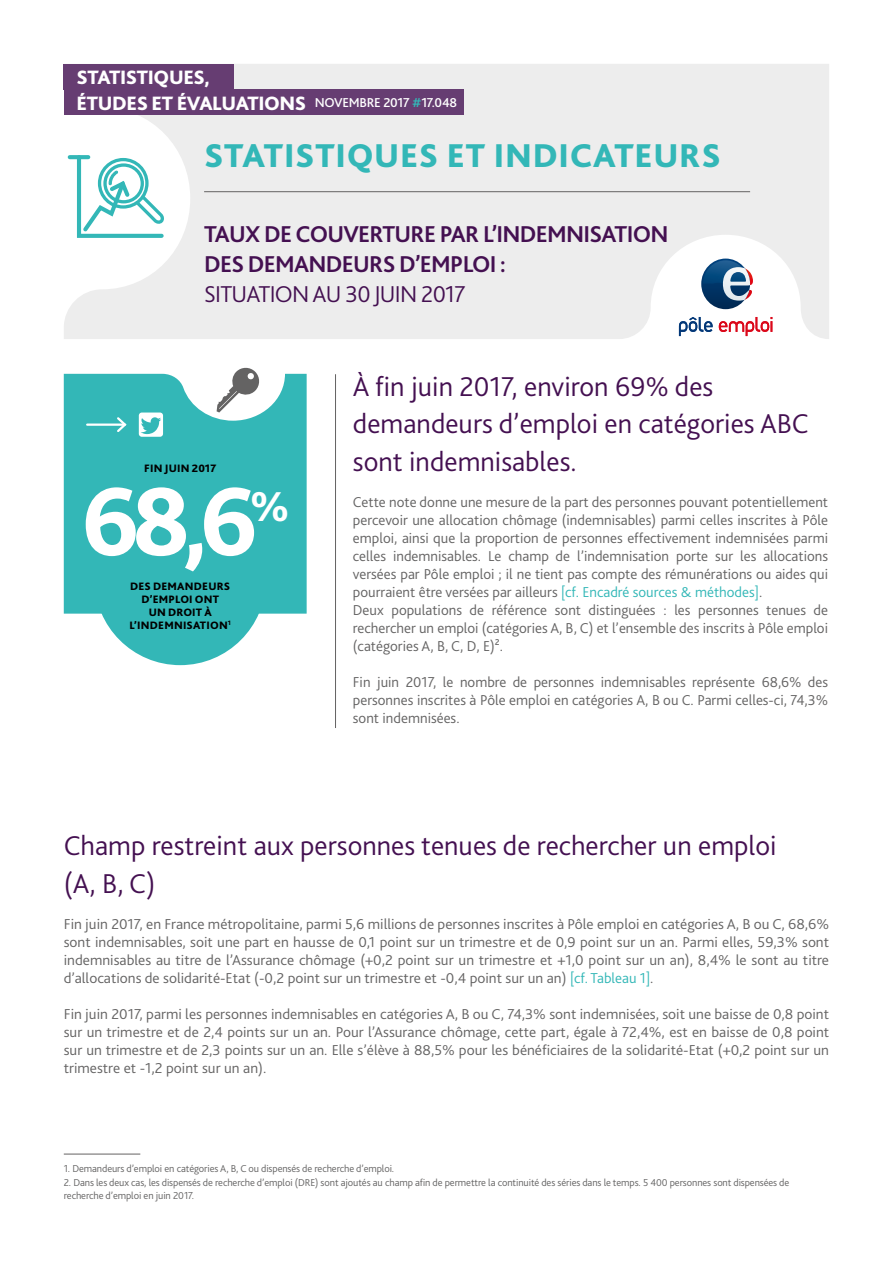
<style>
.page{position:relative;width:893px;height:1263px;background:#fff}
.page>*{position:absolute;margin:0;border:0;box-sizing:border-box;transform-origin:0 0}
.t1{font:800 101.7px "Bliss 2";color:#fff}
.t2{font:800 43.65px "Bliss 2";color:#fff}
.t3{font:800 34.5px "Bliss 2";letter-spacing:.02em;color:#33b7b7}
.t4{font:300 28.5px/37.5px "Bliss 2";color:#441051}
.t5{font:700 24px/30px "Bliss 2";letter-spacing:-.03em;color:#441051}
.t6{font:300 24px "Bliss 2";letter-spacing:-.03em;color:#441051}
.t7{font:800 20.25px/25.5px "Bliss 2";letter-spacing:-.02em;color:#fff}
.t8{font:300 15px/18px "Bliss 2";color:#646363;text-align:justify}
.t9{font:800 11.25px/13px "Bliss 2";letter-spacing:.015em;color:#000;text-align:center}
.t10{font:300 10.5px/13.5px "Bliss 2";letter-spacing:-.01em;color:#646363}
.s1{font-weight:500;font-size:13.5px}
.s2{font-weight:500;font-size:13.5px;color:#33b7b7}
.s3{color:#33b7b7}
</style>
<div class="page">
<svg style="left:64px;top:64px;width:765px;height:275px;background:#eee"></svg>
<svg style="left:701px;top:259px;width:52px;height:50px"></svg>
<svg style="left:679px;top:317px;width:34px;height:19px"></svg>
<svg style="left:719px;top:317px;width:53px;height:19px"></svg>
<hr style="left:204px;top:191px;width:546px;height:1px;background:#646363">
<svg style="left:70px;top:155px;width:5px;height:4px"></svg>
<svg style="left:75px;top:153px;width:93px;height:87px"></svg>
<hr style="left:335px;top:374px;width:1px;height:354px;background:#646363">
<svg style="left:234px;top:367px;width:23px;height:7px"></svg>
<svg style="left:64px;top:374px;width:243px;height:240px;background:#45bbbb"></svg>
<svg style="left:139px;top:412px;width:24px;height:25px"></svg>
<hr style="left:87px;top:423px;width:38px;height:3px;background:#fff">
<svg style="left:115px;top:415px;width:13px;height:19px"></svg>
<div style="left:95px;top:494px;width:171px;height:171px;background:#33b7b7;border-radius:50%"></div>
<hr style="left:64px;top:1154px;width:76px;height:1px;background:#646363">
<div style="left:64px;top:64px;width:170px;height:26px;background:#663d72"></div>
<div style="left:64px;top:89px;width:399px;height:26px;background:#663d72"></div>
<h3 class="t7" style="left:77px;top:65px;width:382px">STATISTIQUES,<br>ÉTUDES ET ÉVALUATIONS <span class="s1">NOVEMBRE 2017</span> <span class="s2">#</span><span class="s1">17.048</span></h3>
<h3 class="t3" style="left:204px;top:134px;width:518px">STATISTIQUES ET INDICATEURS</h3>
<h3 class="t5" style="left:204px;top:219px;width:466px">TAUX DE COUVERTURE PAR L’INDEMNISATION<br>DES DEMANDEURS D’EMPLOI :</h3>
<h3 class="t6" style="left:204px;top:279px;width:263px">SITUATION AU 30 JUIN 2017</h3>
<p class="t9" style="left:144px;top:461px;width:73px">FIN JUIN 2017</p>
<h1 class="t1" style="left:81px;top:458px;width:178px">68,6</h1>
<h2 class="t2" style="left:250px;top:479px;width:41px">%</h2>
<p class="t9" style="left:129px;top:579px;width:103px">DES DEMANDEURS<br>D’EMPLOI ONT<br>UN DROIT À<br>L’INDEMNISATION<sup>1</sup></p>
<h3 class="t4" style="left:353px;top:368px;width:457px">À fin juin 2017, environ 69% des demandeurs d’emploi en catégories ABC sont indemnisables.</h3>
<p class="t8" style="left:353px;top:493px;width:477px;text-align:left">Cette note donne une mesure de la part des personnes pouvant potentiellement percevoir une allocation chômage (indemnisables) parmi celles inscrites à Pôle emploi, ainsi que la proportion de personnes effectivement indemnisées parmi celles indemnisables. Le champ de l’indemnisation porte sur les allocations versées par Pôle emploi ; il ne tient pas compte des rémunérations ou aides qui pourraient être versées par ailleurs <span class="s3">[cf. Encadré sources &amp; méthodes]</span>.<br>Deux populations de référence sont distinguées : les personnes tenues de rechercher un emploi (catégories A, B, C) et l’ensemble des inscrits à Pôle emploi (catégories A, B, C, D, E)².</p>
<p class="t8" style="left:353px;top:673px;width:477px">Fin juin 2017, le nombre de personnes indemnisables représente 68,6% des personnes inscrites à Pôle emploi en catégories A, B ou C. Parmi celles-ci, 74,3% sont indemnisées.</p>
<h3 class="t4" style="left:64px;top:827px;width:714px">Champ restreint aux personnes tenues de rechercher un emploi (A, B, C)</h3>
<p class="t8" style="left:64px;top:915px;width:767px">Fin juin 2017, en France métropolitaine, parmi 5,6 millions de personnes inscrites à Pôle emploi en catégories A, B ou C, 68,6% sont indemnisables, soit une part en hausse de 0,1 point sur un trimestre et de 0,9 point sur un an. Parmi elles, 59,3% sont indemnisables au titre de l’Assurance chômage (+0,2 point sur un trimestre et +1,0 point sur un an), 8,4% le sont au titre d’allocations de solidarité-Etat (-0,2 point sur un trimestre et -0,4 point sur un an) <span class="s3">[cf. Tableau 1]</span>.</p>
<p class="t8" style="left:64px;top:1005px;width:767px">Fin juin 2017, parmi les personnes indemnisables en catégories A, B ou C, 74,3% sont indemnisées, soit une baisse de 0,8 point sur un trimestre et de 2,4 points sur un an. Pour l’Assurance chômage, cette part, égale à 72,4%, est en baisse de 0,8 point sur un trimestre et de 2,3 points sur un an. Elle s’élève à 88,5% pour les bénéficiaires de la solidarité-Etat (+0,2 point sur un trimestre et -1,2 point sur un an).</p>
<p class="t10" style="left:64px;top:1162px;width:332px">1. Demandeurs d’emploi en catégories A, B, C ou dispensés de recherche d’emploi.</p>
<p class="t10" style="left:64px;top:1175px;width:727px">2. Dans les deux cas, les dispensés de recherche d’emploi (DRE) sont ajoutés au champ afin de permettre la continuité des séries dans le temps. 5 400 personnes sont dispensées de recherche d’emploi en juin 2017.</p>
</div>
